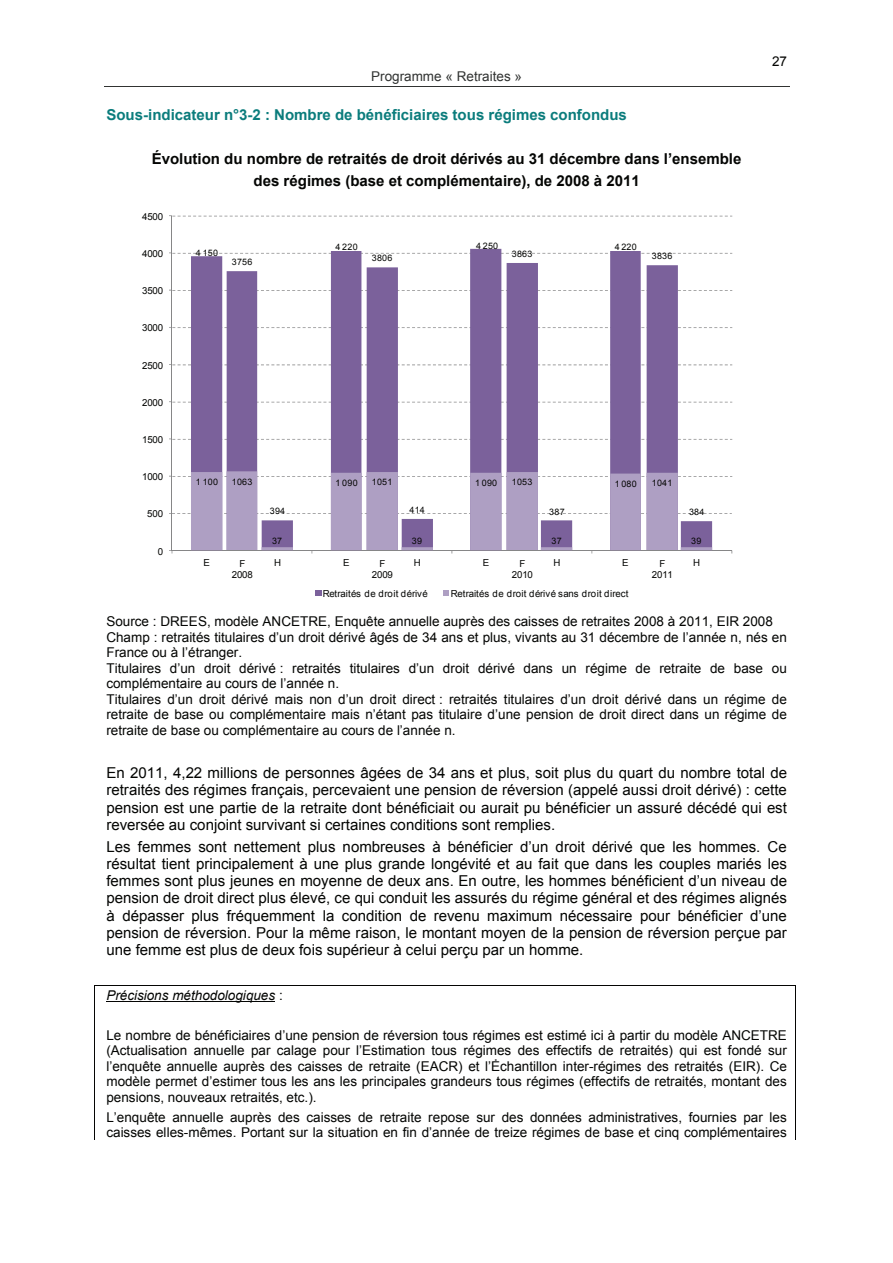
<style>
.page{position:relative;width:893px;height:1263px;background:#fff}
.page>*{position:absolute;margin:0;border:0;box-sizing:border-box;transform-origin:0 0}
.t1{font:15px/17.2px "Arial";color:#040503;text-align:justify}
.t2{font:700 15px/21.8px "Arial";color:#040503;text-align:center}
.t3{font:700 15px "Arial";color:#0b7c7c}
.t4{font:13.5px/15.5px "Arial";color:#040503}
.t5{font:italic 13.5px "Arial";color:#040503}
.t6{font:13.5px "Arial";color:#313332}
.t7{font:9.6px/11.1px "Arial";letter-spacing:-.015em;color:#040503;text-align:center}
.t8{font:9.6px "Arial";letter-spacing:.01em;color:#040503}
.t9{font:9px "Arial";letter-spacing:.03em;color:#040503}
.s1{font-style:normal}
</style>
<div class="page">
<hr style="left:104px;top:86px;width:685px;height:1px;background:#313332">
<hr style="left:106px;top:1001px;width:169px;height:1px;background:#040503">
<hr style="left:94px;top:985px;width:702px;height:1px;background:#040503">
<svg style="left:94px;top:986px;width:1px;height:154px"></svg>
<svg style="left:795px;top:986px;width:1px;height:154px"></svg>
<svg style="left:173px;top:216px;width:559px;height:298px"></svg>
<svg style="left:640px;top:263px;width:38px;height:208px;fill:#7b619b"></svg>
<hr style="left:172px;top:216px;width:1px;height:335px;background:#868687">
<hr style="left:172px;top:550px;width:559px;height:1px;background:#868687">
<svg style="left:191px;top:249px;width:449px;height:222px"></svg>
<svg style="left:191px;top:471px;width:521px;height:83px"></svg>
<hr style="left:262px;top:547px;width:31px;height:3px;background:#ae9fc3">
<hr style="left:401px;top:547px;width:32px;height:3px;background:#ae9fc3">
<hr style="left:541px;top:547px;width:31px;height:3px;background:#ae9fc3">
<hr style="left:680px;top:547px;width:32px;height:3px;background:#ae9fc3">
<svg style="left:315px;top:590px;width:6px;height:6px"></svg>
<svg style="left:443px;top:590px;width:6px;height:6px"></svg>
<p class="t6" style="left:371px;top:69px;width:152px">Programme « Retraites »</p>
<p class="t3" style="left:106px;top:107px;width:522px">Sous-indicateur n°3-2 : Nombre de bénéficiaires tous régimes confondus</p>
<p class="t2" style="left:152px;top:148px;width:591px">Évolution du nombre de retraités de droit dérivés au 31 décembre dans l’ensemble des régimes (base et complémentaire), de 2008 à 2011</p>
<p class="t7" style="left:142px;top:211px;width:22px">4500</p>
<p class="t7" style="left:142px;top:248px;width:22px">4000</p>
<p class="t7" style="left:142px;top:285px;width:22px">3500</p>
<p class="t7" style="left:142px;top:323px;width:22px">3000</p>
<p class="t7" style="left:142px;top:360px;width:22px">2500</p>
<p class="t7" style="left:142px;top:397px;width:22px">2000</p>
<p class="t7" style="left:142px;top:434px;width:22px">1500</p>
<p class="t7" style="left:142px;top:471px;width:22px">1000</p>
<p class="t7" style="left:147px;top:509px;width:17px">500</p>
<p class="t7" style="left:158px;top:546px;width:7px">0</p>
<p class="t9" style="left:196px;top:248px;width:24px">4 150</p>
<p class="t9" style="left:232px;top:257px;width:22px">3756</p>
<p class="t9" style="left:335px;top:242px;width:24px">4 220</p>
<p class="t9" style="left:476px;top:241px;width:24px">4 250</p>
<p class="t9" style="left:614px;top:242px;width:24px">4 220</p>
<p class="t9" style="left:512px;top:249px;width:22px">3863</p>
<p class="t9" style="left:651px;top:251px;width:22px">3836</p>
<p class="t9" style="left:372px;top:253px;width:22px">3806</p>
<p class="t9" style="left:232px;top:476px;width:22px">1063</p>
<p class="t9" style="left:372px;top:477px;width:22px">1051</p>
<p class="t9" style="left:512px;top:477px;width:22px">1053</p>
<p class="t9" style="left:651px;top:478px;width:22px">1041</p>
<p class="t9" style="left:196px;top:477px;width:24px">1 100</p>
<p class="t9" style="left:335px;top:478px;width:24px">1 090</p>
<p class="t9" style="left:475px;top:478px;width:24px">1 090</p>
<p class="t9" style="left:614px;top:478px;width:24px">1 080</p>
<p class="t9" style="left:270px;top:506px;width:17px">394</p>
<p class="t9" style="left:409px;top:504px;width:17px">414</p>
<p class="t9" style="left:549px;top:506px;width:17px">387</p>
<p class="t9" style="left:689px;top:507px;width:17px">384</p>
<p class="t9" style="left:272px;top:536px;width:12px">37</p>
<p class="t9" style="left:412px;top:536px;width:12px">39</p>
<p class="t9" style="left:551px;top:536px;width:12px">37</p>
<p class="t9" style="left:691px;top:536px;width:12px">39</p>
<p class="t7" style="left:274px;top:557px;width:8px">H</p>
<p class="t7" style="left:414px;top:557px;width:8px">H</p>
<p class="t7" style="left:553px;top:557px;width:8px">H</p>
<p class="t7" style="left:693px;top:557px;width:8px">H</p>
<p class="t8" style="left:323px;top:588px;width:107px">Retraités de droit dérivé</p>
<p class="t8" style="left:451px;top:588px;width:179px">Retraités de droit dérivé sans droit direct</p>
<p class="t7" style="left:203px;top:557px;width:8px">E</p>
<p class="t7" style="left:343px;top:557px;width:8px">E</p>
<p class="t7" style="left:482px;top:557px;width:8px">E</p>
<p class="t7" style="left:622px;top:557px;width:8px">E</p>
<p class="t7" style="left:232px;top:558px;width:22px">F<br>2008</p>
<p class="t7" style="left:372px;top:558px;width:23px">F<br>2009</p>
<p class="t7" style="left:512px;top:558px;width:23px">F<br>2010</p>
<p class="t7" style="left:652px;top:558px;width:23px">F<br>2011</p>
<p class="t4" style="left:772px;top:53px;width:16px">27</p>
<p class="t4" style="left:106px;top:614px;width:682px">Source : DREES, modèle ANCETRE, Enquête annuelle auprès des caisses de retraites 2008 à 2011, EIR 2008<br>Champ : retraités titulaires d’un droit dérivé âgés de 34 ans et plus, vivants au 31 décembre de l’année n, nés en France ou à l’étranger.<br>Titulaires d’un droit dérivé : retraités titulaires d’un droit dérivé dans un régime de retraite de base ou complémentaire au cours de l’année n.<br>Titulaires d’un droit dérivé mais non d’un droit direct : retraités titulaires d’un droit dérivé dans un régime de retraite de base ou complémentaire mais n’étant pas titulaire d’une pension de droit direct dans un régime de retraite de base ou complémentaire au cours de l’année n.</p>
<p class="t1" style="left:106px;top:764px;width:682px">En 2011, 4,22 millions de personnes âgées de 34 ans et plus, soit plus du quart du nombre total de retraités des régimes français, percevaient une pension de réversion (appelé aussi droit dérivé) : cette pension est une partie de la retraite dont bénéficiait ou aurait pu bénéficier un assuré décédé qui est reversée au conjoint survivant si certaines conditions sont remplies.</p>
<p class="t1" style="left:106px;top:838px;width:682px">Les femmes sont nettement plus nombreuses à bénéficier d’un droit dérivé que les hommes. Ce résultat tient principalement à une plus grande longévité et au fait que dans les couples mariés les femmes sont plus jeunes en moyenne de deux ans. En outre, les hommes bénéficient d’un niveau de pension de droit direct plus élevé, ce qui conduit les assurés du régime général et des régimes alignés à dépasser plus fréquemment la condition de revenu maximum nécessaire pour bénéficier d’une pension de réversion. Pour la même raison, le montant moyen de la pension de réversion perçue par une femme est plus de deux fois supérieur à celui perçu par un homme.</p>
<p class="t5" style="left:106px;top:987px;width:178px">Précisions méthodologiques <span class="s1">:</span></p>
<p class="t4" style="left:106px;top:1027px;width:682px;text-align:justify">Le nombre de bénéficiaires d’une pension de réversion tous régimes est estimé ici à partir du modèle ANCETRE (Actualisation annuelle par calage pour l’Estimation tous régimes des effectifs de retraités) qui est fondé sur l’enquête annuelle auprès des caisses de retraite (EACR) et l’Ėchantillon inter-régimes des retraités (EIR). Ce modèle permet d’estimer tous les ans les principales grandeurs tous régimes (effectifs de retraités, montant des pensions, nouveaux retraités, etc.).</p>
<p class="t4" style="left:106px;top:1109px;width:682px">L’enquête annuelle auprès des caisses de retraite repose sur des données administratives, fournies par les caisses elles-mêmes. Portant sur la situation en fin d’année de treize régimes de base et cinq complémentaires</p>
</div>
